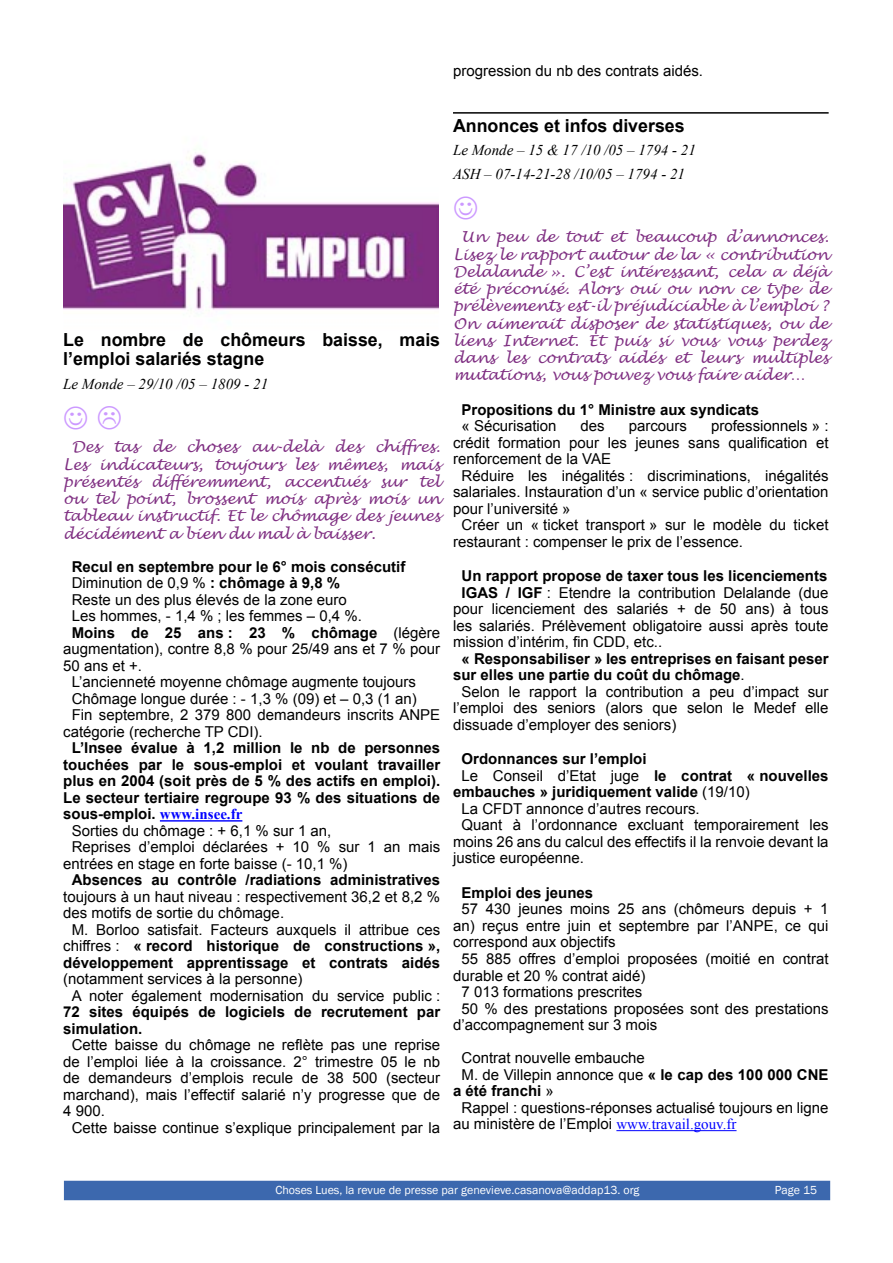
<style>
.page{position:relative;width:893px;height:1263px;background:#fff}
.page>*{position:absolute;margin:0;border:0;box-sizing:border-box;transform-origin:0 0}
.t1{font:700 18px/19.5px "Arial";color:#000}
.t2{font:15px/16.5px "Arial";color:#000}
.t3{font:700 15px/16.5px "Arial";color:#000}
.t4{font:italic 15px/17.2px "Lucida Handwriting";color:#7f2f82;text-align:justify}
.t5{font:italic 15px/23.5px "Times New Roman";color:#000}
.t6{font:12px "Franklin Gothic";color:#fff}
.s1{font-weight:700}
.s2{font-weight:400}
.s3{font-family:"Times New Roman";color:#00f}
</style>
<div class="page">
<div style="left:64px;top:1181px;width:766px;height:19px;background:#3c68ae"></div>
<img style="left:63px;top:153px;width:375px;height:157px">
<hr style="left:160px;top:820px;width:82px;height:1px;background:#00f">
<hr style="left:453px;top:112px;width:376px;height:2px;background:#000">
<hr style="left:616px;top:1130px;width:120px;height:1px;background:#00f">
<p class="t2" style="left:453px;top:63px;width:252px">progression du nb des contrats aidés.</p>
<p class="t1" style="left:453px;top:116px;width:233px">Annonces et infos diverses</p>
<p class="t5" style="left:453px;top:138px;width:244px">Le Monde – 15 &amp; 17 /10 /05 – 1794 - 21<br>ASH – 07-14-21-28 /10/05 – 1794 - 21</p>
<p class="t1" style="left:63px;top:330px;width:378px">Le nombre de chômeurs baisse, mais l’emploi salariés stagne</p>
<p class="t5" style="left:63px;top:371px;width:206px">Le Monde – 29/10 /05 – 1809 - 21</p>
<p class="t4" style="left:63px;top:439px;width:379px;text-indent:9px">Des tas de choses au-delà des chiffres.<br>Les indicateurs, toujours les mêmes, mais présentés différemment, accentués sur tel ou tel point, brossent mois après mois un tableau instructif. Et le chômage des jeunes décidément a bien du mal à baisser.</p>
<p class="t3" style="left:72px;top:559px;width:335px">Recul en septembre pour le 6° mois consécutif</p>
<p class="t2" style="left:72px;top:575px;width:270px">Diminution de 0,9 % <span class="s1">: chômage à 9,8 %</span></p>
<p class="t2" style="left:72px;top:591px;width:277px">Reste un des plus élevés de la zone euro</p>
<p class="t2" style="left:72px;top:608px;width:292px">Les hommes, - 1,4 % ; les femmes – 0,4 %.</p>
<p class="t3" style="left:72px;top:625px;width:370px">Moins de 25 ans : 23 % chômage <span class="s2">(légère</span></p>
<p class="t2" style="left:63px;top:641px;width:379px">augmentation), contre 8,8 % pour 25/49 ans et 7 % pour</p>
<p class="t2" style="left:63px;top:657px;width:80px">50 ans et +.</p>
<p class="t2" style="left:72px;top:674px;width:346px">L’ancienneté moyenne chômage augmente toujours</p>
<p class="t2" style="left:72px;top:690px;width:347px">Chômage longue durée : - 1,3 % (09) et – 0,3 (1 an)</p>
<p class="t2" style="left:72px;top:707px;width:370px">Fin septembre, 2 379 800 demandeurs inscrits ANPE</p>
<p class="t2" style="left:63px;top:723px;width:201px">catégorie (recherche TP CDI).</p>
<p class="t3" style="left:72px;top:740px;width:370px">L’Insee évalue à 1,2 million le nb de personnes</p>
<p class="t3" style="left:63px;top:757px;width:379px">touchées par le sous-emploi et voulant travailler</p>
<p class="t3" style="left:63px;top:773px;width:379px">plus en 2004 (soit près de 5 % des actifs en emploi).</p>
<p class="t3" style="left:63px;top:790px;width:379px">Le secteur tertiaire regroupe 93 % des situations de</p>
<p class="t3" style="left:63px;top:806px;width:181px">sous-emploi. <span class="s3">www.insee.fr</span></p>
<p class="t2" style="left:72px;top:822px;width:261px">Sorties du chômage : + 6,1 % sur 1 an,</p>
<p class="t2" style="left:72px;top:839px;width:370px">Reprises d’emploi déclarées + 10 % sur 1 an mais</p>
<p class="t2" style="left:63px;top:855px;width:286px">entrées en stage en forte baisse (- 10,1 %)</p>
<p class="t3" style="left:72px;top:872px;width:370px">Absences au contrôle /radiations administratives</p>
<p class="t2" style="left:63px;top:888px;width:378px">toujours à un haut niveau : respectivement 36,2 et 8,2 %</p>
<p class="t2" style="left:63px;top:905px;width:222px">des motifs de sortie du chômage.</p>
<p class="t2" style="left:72px;top:921px;width:370px">M. Borloo satisfait. Facteurs auxquels il attribue ces</p>
<p class="t3" style="left:63px;top:938px;width:379px"><span class="s2">chiffres :</span> « record historique de constructions »,</p>
<p class="t3" style="left:63px;top:955px;width:379px">développement apprentissage et contrats aidés</p>
<p class="t2" style="left:72px;top:971px;width:370px;text-indent:-9px">(notamment services à la personne)<br>A noter également modernisation du service public :</p>
<p class="t3" style="left:63px;top:1004px;width:378px">72 sites équipés de logiciels de recrutement par simulation.</p>
<p class="t2" style="left:72px;top:1037px;width:370px">Cette baisse du chômage ne reflète pas une reprise</p>
<p class="t2" style="left:63px;top:1053px;width:379px">de l’emploi liée à la croissance. 2° trimestre 05 le nb</p>
<p class="t2" style="left:63px;top:1070px;width:378px">de demandeurs d’emplois recule de 38 500 (secteur</p>
<p class="t2" style="left:63px;top:1086px;width:378px">marchand), mais l’effectif salarié n’y progresse que de</p>
<p class="t2" style="left:63px;top:1103px;width:43px">4 900.</p>
<p class="t2" style="left:72px;top:1119px;width:370px">Cette baisse continue s’explique principalement par la</p>
<p class="t4" style="left:453px;top:229px;width:377px;text-indent:9px">Un peu de tout et beaucoup d’annonces.<br>Lisez le rapport autour de la « contribution Delalande ». C’est intéressant, cela a déjà été préconisé. Alors oui ou non ce type de prélèvements est-il préjudiciable à l’emploi ?<br>On aimerait disposer de statistiques, ou de liens Internet. Et puis si vous vous perdez dans les contrats aidés et leurs multiples mutations, vous pouvez vous faire aider…</p>
<p class="t3" style="left:461px;top:402px;width:299px">Propositions du 1° Ministre aux syndicats</p>
<p class="t2" style="left:461px;top:418px;width:97px">« Sécurisation</p>
<p class="t2" style="left:581px;top:418px;width:26px">des</p>
<p class="t2" style="left:629px;top:418px;width:60px">parcours</p>
<p class="t2" style="left:711px;top:418px;width:119px">professionnels » :</p>
<p class="t2" style="left:453px;top:435px;width:377px">crédit formation pour les jeunes sans qualification et</p>
<p class="t2" style="left:453px;top:451px;width:160px">renforcement de la VAE</p>
<p class="t2" style="left:461px;top:468px;width:369px">Réduire les inégalités : discriminations, inégalités</p>
<p class="t2" style="left:453px;top:484px;width:377px">salariales. Instauration d’un « service public d’orientation</p>
<p class="t2" style="left:453px;top:501px;width:119px">pour l’université »</p>
<p class="t2" style="left:461px;top:517px;width:369px">Créer un « ticket transport » sur le modèle du ticket</p>
<p class="t2" style="left:453px;top:534px;width:292px">restaurant : compenser le prix de l’essence.</p>
<p class="t3" style="left:461px;top:568px;width:367px">Un rapport propose de taxer tous les licenciements</p>
<p class="t2" style="left:461px;top:585px;width:369px"><span class="s1">IGAS / IGF</span> : Etendre la contribution Delalande (due</p>
<p class="t2" style="left:453px;top:601px;width:377px">pour licenciement des salariés + de 50 ans) à tous</p>
<p class="t2" style="left:453px;top:618px;width:377px">les salariés. Prélèvement obligatoire aussi après toute</p>
<p class="t2" style="left:453px;top:634px;width:211px">mission d’intérim, fin CDD, etc..</p>
<p class="t3" style="left:461px;top:651px;width:369px">« Responsabiliser » les entreprises en faisant peser</p>
<p class="t3" style="left:453px;top:667px;width:293px">sur elles une partie du coût du chômage<span class="s2">.</span></p>
<p class="t2" style="left:461px;top:684px;width:369px">Selon le rapport la contribution a peu d’impact sur</p>
<p class="t2" style="left:453px;top:700px;width:377px">l’emploi des seniors (alors que selon le Medef elle</p>
<p class="t2" style="left:453px;top:717px;width:225px">dissuade d’employer des seniors)</p>
<p class="t3" style="left:461px;top:751px;width:187px">Ordonnances sur l’emploi</p>
<p class="t2" style="left:461px;top:768px;width:369px">Le Conseil d’Etat juge <span class="s1">le contrat « nouvelles</span></p>
<p class="t3" style="left:453px;top:784px;width:298px">embauches » juridiquement valide <span class="s2">(19/10)</span></p>
<p class="t2" style="left:461px;top:801px;width:240px">La CFDT annonce d’autres recours.</p>
<p class="t2" style="left:461px;top:817px;width:369px">Quant à l’ordonnance excluant temporairement les</p>
<p class="t2" style="left:453px;top:834px;width:377px">moins 26 ans du calcul des effectifs il la renvoie devant la</p>
<p class="t2" style="left:453px;top:850px;width:132px">justice européenne.</p>
<p class="t3" style="left:461px;top:885px;width:133px">Emploi des jeunes</p>
<p class="t2" style="left:461px;top:901px;width:369px">57 430 jeunes moins 25 ans (chômeurs depuis + 1</p>
<p class="t2" style="left:453px;top:918px;width:377px">an) reçus entre juin et septembre par l’ANPE, ce qui</p>
<p class="t2" style="left:453px;top:934px;width:164px">correspond aux objectifs</p>
<p class="t2" style="left:461px;top:951px;width:369px">55 885 offres d’emploi proposées (moitié en contrat</p>
<p class="t2" style="left:453px;top:967px;width:194px">durable et 20 % contrat aidé)</p>
<p class="t2" style="left:461px;top:984px;width:182px">7 013 formations prescrites</p>
<p class="t2" style="left:461px;top:1000px;width:369px">50 % des prestations proposées sont des prestations</p>
<p class="t2" style="left:453px;top:1017px;width:206px">d’accompagnement sur 3 mois</p>
<p class="t2" style="left:461px;top:1050px;width:185px">Contrat nouvelle embauche</p>
<p class="t2" style="left:461px;top:1066px;width:369px">M. de Villepin annonce que <span class="s1">« le cap des 100 000 CNE</span></p>
<p class="t3" style="left:453px;top:1083px;width:102px">a été franchi <span class="s2">»</span></p>
<p class="t2" style="left:461px;top:1099px;width:369px">Rappel : questions-réponses actualisé toujours en ligne</p>
<p class="t2" style="left:453px;top:1116px;width:285px">au ministère de l’Emploi <span class="s3">www.travail.gouv.fr</span></p>
<p class="t6" style="left:275px;top:1182px;width:366px">Choses Lues, la revue de presse par genevieve.casanova@addap13. org</p>
<p class="t6" style="left:775px;top:1182px;width:44px">Page 15</p>
</div>
